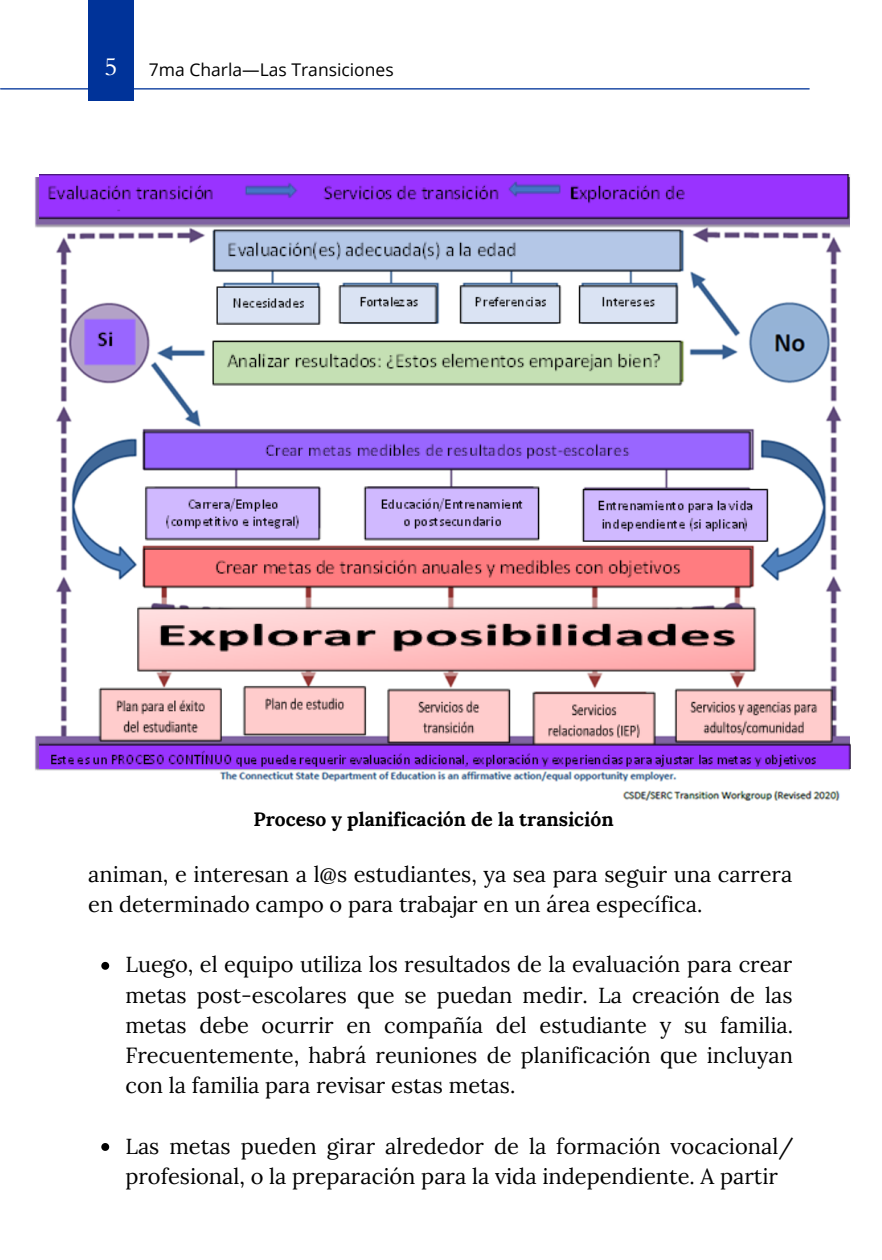
<style>
.page{position:relative;width:882px;height:1260px;background:#fff}
.page>*{position:absolute;margin:0;border:0;box-sizing:border-box;transform-origin:0 0}
.t1{font:25.2px "Cardo";color:#fff}
.t2{font:21.88px/30.1px "Lora";color:#000}
.t3{font:700 19.25px "Lora";color:#000}
.t4{font:17.5px "Open Sans";color:#000}
</style>
<div class="page">
<hr style="left:1px;top:88px;width:808px;height:2px;background:#039">
<div style="left:88px;top:0;width:46px;height:101px;background:#039"></div>
<img style="left:35px;top:174px;width:815px;height:627px">
<img style="left:39px;top:175px;width:811px;height:593px">
<svg style="left:101px;top:962px;width:8px;height:8px"></svg>
<svg style="left:101px;top:1143px;width:8px;height:8px"></svg>
<p class="t1" style="left:104px;top:50px;width:14px">5</p>
<p class="t4" style="left:149px;top:57px;width:246px">7ma Charla—Las Transiciones</p>
<p class="t3" style="left:253px;top:806px;width:362px">Proceso y planificación de la transición</p>
<p class="t2" style="left:88px;top:859px;width:706px">animan, e interesan a l@s estudiantes, ya sea para seguir una carrera en determinado campo o para trabajar en un área específica.</p>
<p class="t2" style="left:125px;top:949px;width:669px;text-align:justify">Luego, el equipo utiliza los resultados de la evaluación para crear metas post-escolares que se puedan medir. La creación de las metas debe ocurrir en compañía del estudiante y su familia.<br>Frecuentemente, habrá reuniones de planificación que incluyan con la familia para revisar estas metas.</p>
<p class="t2" style="left:125px;top:1130px;width:670px">Las metas pueden girar alrededor de la formación vocacional/ profesional, o la preparación para la vida independiente. A partir</p>
</div>
